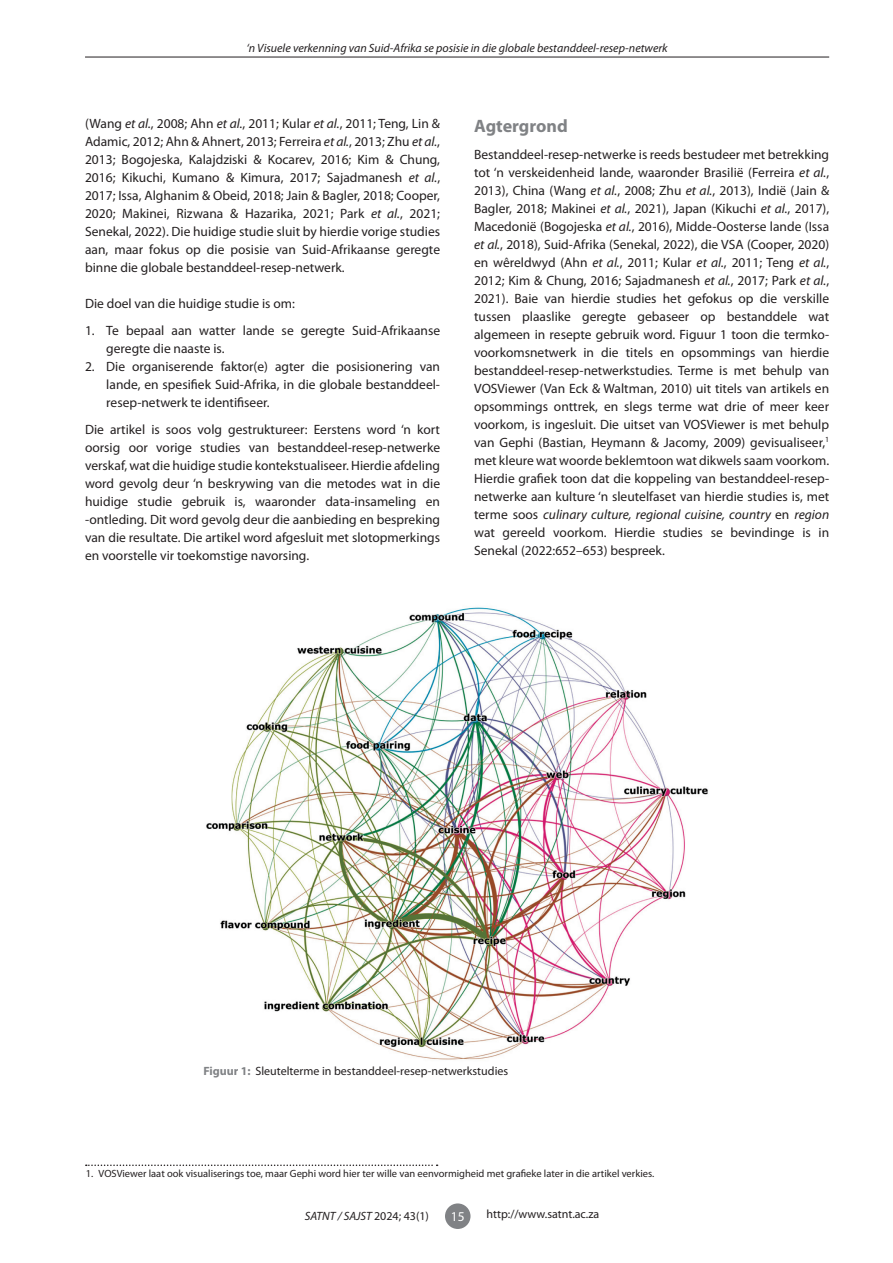
<style>
.page{position:relative;width:893px;height:1263px;background:#fff}
.page>*{position:absolute;margin:0;border:0;box-sizing:border-box;transform-origin:0 0}
.t1{font:700 18px "Myriad Pro";color:#808285}
.t2{font:13.5px/18px "Myriad Pro";color:#231f20;text-align:justify}
.t3{font:13.5px "Myriad Pro";color:#fff}
.t4{font:italic 12px "Myriad Pro";color:#231f20}
.t5{font:12px "Myriad Pro";color:#231f20}
.t6{font:10.5px "Myriad Pro";color:#231f20}
.s1{font-style:italic}
.s2{font-weight:700;color:#808285}
.s3{font-style:normal}
</style>
<div class="page">
<div style="left:445px;top:1203px;width:25px;height:26px;background:#808285;border-radius:50%"></div>
<hr style="left:85px;top:57px;width:744px;height:1px;background:#231f20">
<svg style="left:86px;top:1164px;width:352px;height:2px"></svg>
<img style="left:206px;top:607px;width:502px;height:453px">
<p class="t4" style="left:246px;top:40px;width:423px">‘n Visuele verkenning van Suid-Afrika se posisie in die globale bestanddeel-resep-netwerk</p>
<p class="t2" style="left:85px;top:114px;width:357px">(Wang <span class="s1">et al.</span>, 2008; Ahn <span class="s1">et al.</span>, 2011; Kular <span class="s1">et al.</span>, 2011; Teng, Lin &amp; Adamic, 2012; Ahn &amp; Ahnert, 2013; Ferreira <span class="s1">et al.</span>, 2013; Zhu <span class="s1">et al.</span>, 2013; Bogojeska, Kalajdziski &amp; Kocarev, 2016; Kim &amp; Chung, 2016; Kikuchi, Kumano &amp; Kimura, 2017; Sajadmanesh <span class="s1">et al.</span>, 2017; Issa, Alghanim &amp; Obeid, 2018; Jain &amp; Bagler, 2018; Cooper, 2020; Makinei, Rizwana &amp; Hazarika, 2021; Park <span class="s1">et al.</span>, 2021; Senekal, 2022). Die huidige studie sluit by hierdie vorige studies aan, maar fokus op die posisie van Suid-Afrikaanse geregte binne die globale bestanddeel-resep-netwerk.</p>
<p class="t2" style="left:85px;top:294px;width:211px">Die doel van die huidige studie is om:</p>
<p class="t2" style="left:106px;top:321px;width:335px;text-indent:-21px">1. Te bepaal aan watter lande se geregte Suid-Afrikaanse geregte die naaste is.</p>
<p class="t2" style="left:106px;top:357px;width:335px;text-indent:-21px">2. Die organiserende faktor(e) agter die posisionering van lande, en spesifiek Suid-Afrika, in die globale bestanddeel&shy;resep-netwerk te identifiseer.</p>
<p class="t2" style="left:85px;top:420px;width:357px">Die artikel is soos volg gestruktureer: Eerstens word ‘n kort oorsig oor vorige studies van bestanddeel-resep-netwerke verskaf, wat die huidige studie kontekstualiseer. Hierdie afdeling word gevolg deur ‘n beskrywing van die metodes wat in die huidige studie gebruik is, waaronder data-insameling en -ontleding. Dit word gevolg deur die aanbieding en bespreking van die resultate. Die artikel word afgesluit met slotopmerkings en voorstelle vir toekomstige navorsing.</p>
<h1 class="t1" style="left:474px;top:114px;width:95px">Agtergrond</h1>
<p class="t2" style="left:474px;top:145px;width:357px">Bestanddeel-resep-netwerke is reeds bestudeer met betrekking tot ‘n verskeidenheid lande, waaronder Brasilië (Ferreira <span class="s1">et al.</span>, 2013), China (Wang <span class="s1">et al.</span>, 2008; Zhu <span class="s1">et al.</span>, 2013), Indië (Jain &amp; Bagler, 2018; Makinei <span class="s1">et al.</span>, 2021), Japan (Kikuchi <span class="s1">et al.</span>, 2017), Macedonië (Bogojeska <span class="s1">et al.</span>, 2016), Midde-Oosterse lande (Issa <span class="s1">et al.</span>, 2018), Suid-Afrika (Senekal, 2022), die VSA (Cooper, 2020) en wêreldwyd (Ahn <span class="s1">et al.</span>, 2011; Kular <span class="s1">et al.</span>, 2011; Teng <span class="s1">et al.</span>, 2012; Kim &amp; Chung, 2016; Sajadmanesh <span class="s1">et al.</span>, 2017; Park <span class="s1">et al.</span>, 2021). Baie van hierdie studies het gefokus op die verskille tussen plaaslike geregte gebaseer op bestanddele wat algemeen in resepte gebruik word. Figuur 1 toon die termko&shy;voorkomsnetwerk in die titels en opsommings van hierdie bestanddeel-resep-netwerkstudies. Terme is met behulp van VOSViewer (Van Eck &amp; Waltman, 2010) uit titels van artikels en opsommings onttrek, en slegs terme wat drie of meer keer voorkom, is ingesluit. Die uitset van VOSViewer is met behulp van Gephi (Bastian, Heymann &amp; Jacomy, 2009) gevisualiseer,<sup>1 </sup>met kleure wat woorde beklemtoon wat dikwels saam voorkom.<br>Hierdie grafiek toon dat die koppeling van bestanddeel-resep&shy;netwerke aan kulture ‘n sleutelfaset van hierdie studies is, met terme soos <span class="s1">culinary culture, regional cuisine, country</span> en <span class="s1">region </span>wat gereeld voorkom. Hierdie studies se bevindinge is in Senekal (2022:652–653) bespreek.</p>
<p class="t5" style="left:203px;top:1063px;width:306px"><span class="s2">Figuur 1:</span> Sleutelterme in bestanddeel-resep-netwerkstudies</p>
<p class="t6" style="left:86px;top:1167px;width:570px">1. VOSViewer laat ook visualiserings toe, maar Gephi word hier ter wille van eenvormigheid met grafieke later in die artikel verkies.</p>
<p class="t4" style="left:305px;top:1208px;width:126px">SATNT / SAJST <span class="s3">2024; 43(1)</span></p>
<p class="t3" style="left:451px;top:1208px;width:15px">15</p>
<p class="t5" style="left:486px;top:1207px;width:114px">http://www.satnt.ac.za</p>
</div>
